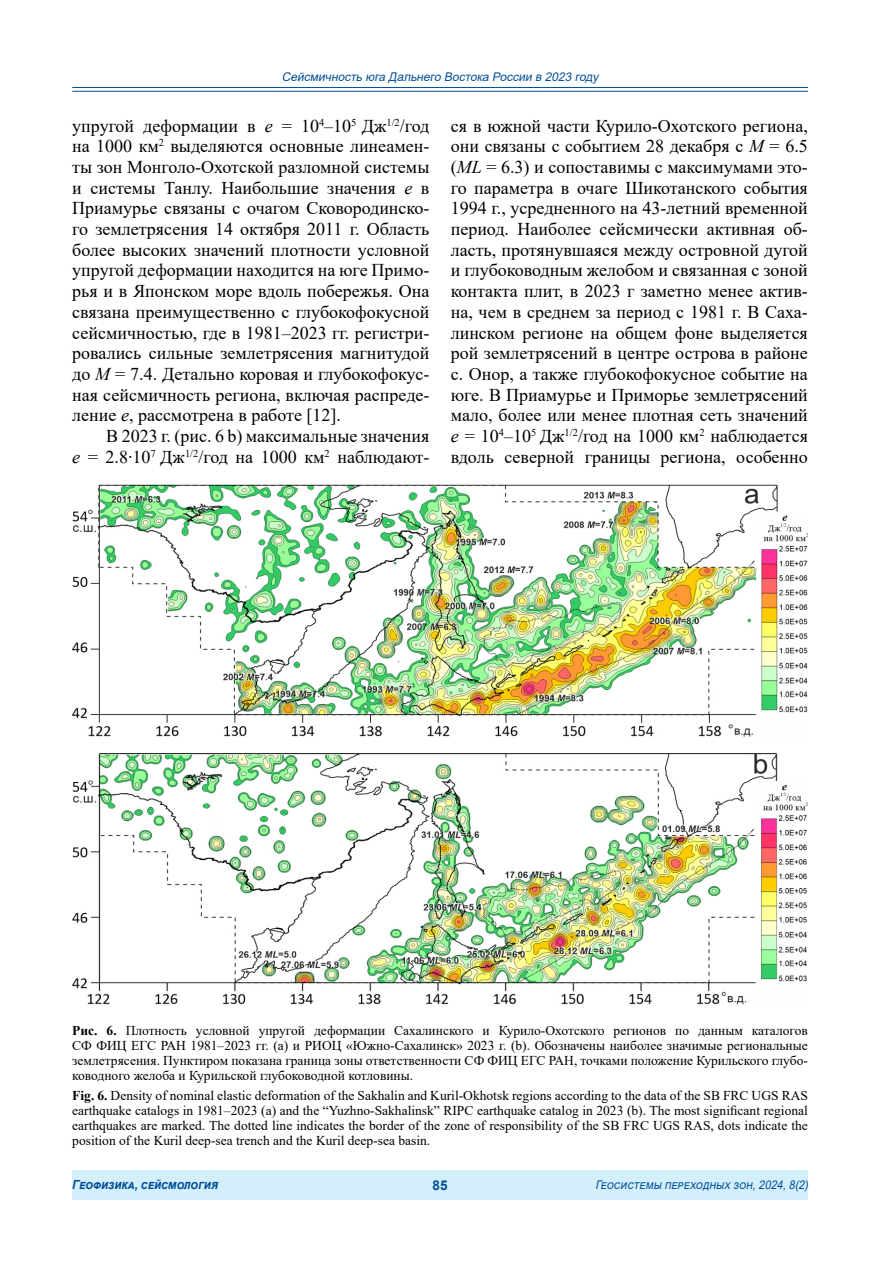
<style>
.page{position:relative;width:893px;height:1263px;background:#fff}
.page>*{position:absolute;margin:0;border:0;box-sizing:border-box;transform-origin:0 0}
.t1{font:18px/20.7px "Times New Roman";color:#000;text-align:justify}
.t2{font:13.5px/15px "Times New Roman";color:#000;text-align:justify}
.t3{font:700 13.5px "Arial";color:#004e98}
.t4{font:italic 700 12.6px "Arial";letter-spacing:-.005em;color:#004e98;scale:.9 1}
.t5{font:italic 12px "Arial";color:#004e98}
.t6{font:italic 12px "Arial";color:#004e98;scale:.9 1}
.s1{font-style:italic}
.s2{font-weight:700}
</style>
<div class="page">
<div style="left:72px;top:1170px;width:736px;height:30px;background:#d4effc"></div>
<hr style="left:72px;top:87px;width:736px;height:1px;background:#004e98">
<hr style="left:72px;top:91px;width:736px;height:1px;background:#004e98">
<img style="left:72px;top:485px;width:736px;height:252px">
<img style="left:72px;top:754px;width:736px;height:251px">
<p class="t5" style="left:282px;top:69px;width:321px">Сейсмичность юга Дальнего Востока России в 2023 году</p>
<p class="t1" style="left:72px;top:115px;width:359px">упругой деформации в <span class="s1">e</span> = 10<sup>4</sup>–10<sup>5</sup> Дж<sup>1/2</sup>/год на 1000 км<sup>2</sup> выделяются основные линеамен&shy;ты зон Монголо-Охотской разломной системы и системы Танлу. Наибольшие значения <span class="s1">e</span> в Приамурье связаны с очагом Сковородинско&shy;го землетрясения 14 октября 2011 г. Область более высоких значений плотности условной упругой деформации находится на юге Примо&shy;рья и в Японском море вдоль побережья. Она связана преимущественно с глубокофокусной сейсмичностью, где в 1981–2023 гг. регистри&shy;ровались сильные землетрясения магнитудой до <span class="s1">М</span> = 7.4. Детально коровая и глубокофокус&shy;ная сейсмичность региона, включая распреде&shy;ление <span class="s1">e</span>, рассмотрена в работе [12].</p>
<p class="t1" style="left:72px;top:425px;width:359px;text-align:right">В 2023 г. (рис. 6 b) максимальные значения<br><span class="s1">e</span> = 2.8∙10<sup>7</sup> Дж<sup>1/2</sup>/год на 1000 км<sup>2</sup> наблюдают-</p>
<p class="t1" style="left:451px;top:115px;width:359px">ся в южной части Курило-Охотского региона, они связаны с событием 28 декабря с <span class="s1">М</span> = 6.5 (<span class="s1">ML</span> = 6.3) и сопоставимы с максимумами это&shy;го параметра в очаге Шикотанского события 1994 г., усредненного на 43-летний временной период. Наиболее сейсмически активная об&shy;ласть, протянувшаяся между островной дугой и глубоководным желобом и связанная с зоной контакта плит, в 2023 г заметно менее актив&shy;на, чем в среднем за период с 1981 г. В Саха&shy;линском регионе на общем фоне выделяется рой землетрясений в центре острова в районе с. Онор, а также глубокофокусное событие на юге. В Приамурье и Приморье землетрясений мало, более или менее плотная сеть значений <span class="s1">e</span> = 10<sup>4</sup>–10<sup>5</sup> Дж<sup>1/2</sup>/год на 1000 км<sup>2</sup> наблюдается вдоль северной границы региона, особенно</p>
<p class="t2" style="left:72px;top:1023px;width:737px"><span class="s2">Рис. 6.</span> Плотность условной упругой деформации Сахалинского и Курило-Охотского регионов по данным каталогов СФ ФИЦ ЕГС РАН 1981–2023 гг. (a) и РИОЦ «Южно-Сахалинск» 2023 г. (b). Обозначены наиболее значимые региональные землетрясения. Пунктиром показана граница зоны ответственности СФ ФИЦ ЕГС РАН, точками положение Курильского глубо&shy;ководного желоба и Курильской глубоководной котловины.</p>
<p class="t2" style="left:72px;top:1087px;width:737px"><span class="s2">Fig. 6.</span> Density of nominal elastic deformation of the Sakhalin and Kuril-Okhotsk regions according to the data of the SB FRC UGS RAS earthquake catalogs in 1981–2023 (a) and the “Yuzhno-Sakhalinsk” RIPC earthquake catalog in 2023 (b). The most significant regional earthquakes are marked. The dotted line indicates the border of the zone of responsibility of the SB FRC UGS RAS, dots indicate the position of the Kuril deep-sea trench and the Kuril deep-sea basin.</p>
<p class="t4" style="left:72px;top:1176px;width:163px">Геофизика, сейсмология</p>
<p class="t3" style="left:433px;top:1175px;width:16px">85</p>
<p class="t6" style="left:596px;top:1176px;width:241px">Геосистемы переходных зон,2024,8(2)</p>
</div>
